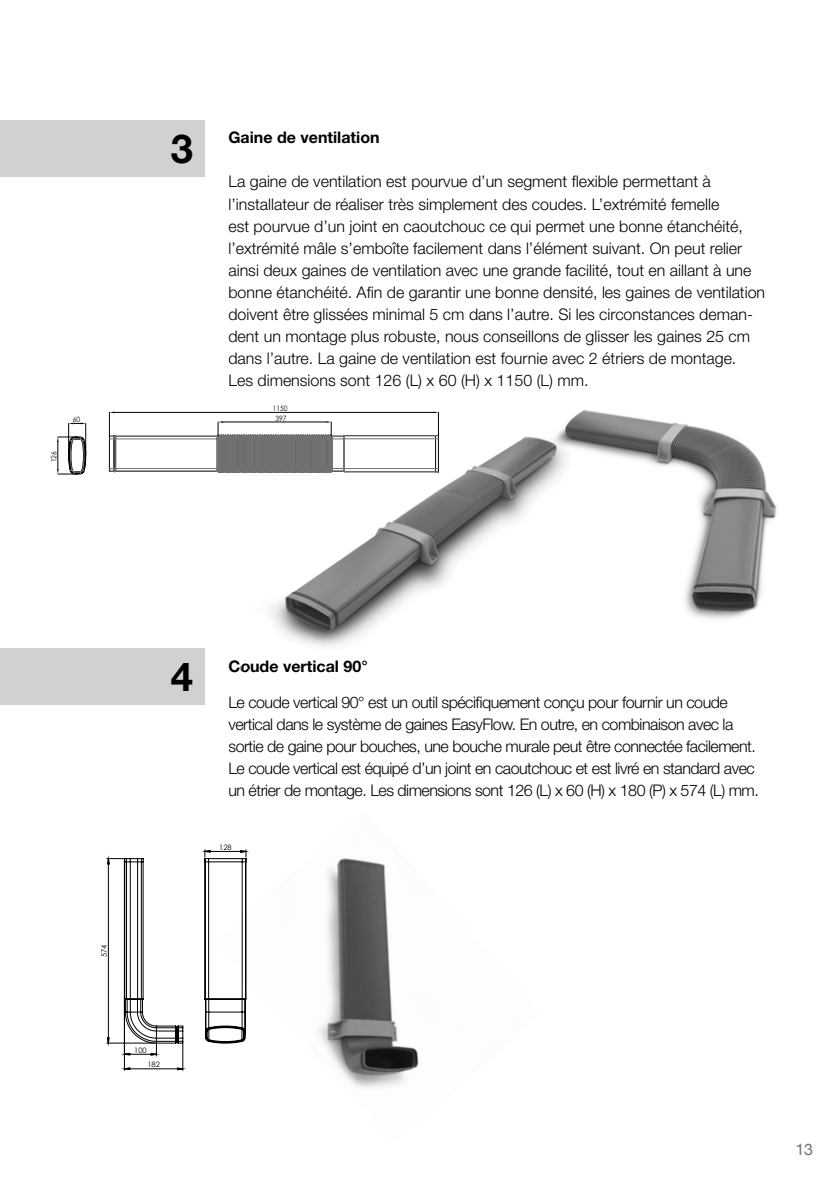
<style>
.page{position:relative;width:840px;height:1191px;background:#fff}
.page>*{position:absolute;margin:0;border:0;box-sizing:border-box;transform-origin:0 0}
.t1{font:700 40px "Helvetica Neue LT Std";color:#000}
.t2{font:300 16px/22px "Helvetica Neue LT Std";color:#000}
.t3{font:300 16px/22px "Helvetica Neue LT Std";letter-spacing:-.03em;color:#000}
.t4{font:700 16px "Helvetica Neue LT Std";color:#000}
.t5{font:16px "Helvetica Neue";color:#707172}
.t6{font:7.4px "Century Gothic";color:#000;scale:.91 1}
.t7{font:7.4px "Century Gothic";color:#000}
</style>
<div class="page">
<div style="left:0;top:120px;width:204px;height:57px;background:#d0d1d2"></div>
<div style="left:0;top:648px;width:204px;height:56px;background:#d0d1d2"></div>
<img style="left:566px;top:409px;width:211px;height:211px">
<img style="left:270px;top:426px;width:319px;height:221px">
<svg style="left:109px;top:411px;width:330px;height:62px"></svg>
<hr style="left:68px;top:423px;width:1px;height:32px;background:#000">
<hr style="left:85px;top:423px;width:1px;height:32px;background:#000">
<svg style="left:69px;top:422px;width:17px;height:2px"></svg>
<svg style="left:57px;top:436px;width:29px;height:39px"></svg>
<svg style="left:107px;top:849px;width:107px;height:221px"></svg>
<img style="left:214px;top:849px;width:205px;height:239px">
<p class="t6" style="left:49px;top:462px;width:14px;rotate:-90deg">126</p>
<p class="t6" style="left:73px;top:415px;width:10px">60</p>
<h1 class="t1" style="left:171px;top:124px;width:24px">3</h1>
<p class="t4" style="left:228px;top:128px;width:153px">Gaine de ventilation</p>
<p class="t2" style="left:228px;top:170px;width:538px">La gaine de ventilation est pourvue d’un segment flexible permettant à l’installateur de réaliser très simplement des coudes. L’extrémité femelle<br>est pourvue d’un joint en caoutchouc ce qui permet une bonne étanchéité, l’extrémité mâle s’emboîte facilement dans l’élément suivant. On peut relier ainsi deux gaines de ventilation avec une grande facilité, tout en aillant à une bonne étanchéité. Afin de garantir une bonne densité, les gaines de ventilation doivent être glissées minimal 5 cm dans l’autre. Si les circonstances deman&shy;dent un montage plus robuste, nous conseillons de glisser les gaines 25 cm dans l’autre. La gaine de ventilation est fournie avec 2 étriers de montage.<br>Les dimensions sont 126 (L) x 60 (H) x 1150 (L) mm.</p>
<p class="t6" style="left:273px;top:404px;width:18px">1150</p>
<p class="t6" style="left:275px;top:413px;width:14px">397</p>
<h1 class="t1" style="left:171px;top:651px;width:24px">4</h1>
<p class="t4" style="left:228px;top:656px;width:141px">Coude vertical 90°</p>
<p class="t3" style="left:228px;top:690px;width:531px">Le coude vertical 90° est un outil spécifiquement conçu pour fournir un coude vertical dans le système de gaines EasyFlow. En outre, en combinaison avec la sortie de gaine pour bouches, une bouche murale peut être connectée facilement.<br>Le coude vertical est équipé d’un joint en caoutchouc et est livré en standard avec un étrier de montage. Les dimensions sont 126 (L) x 60 (H) x 180 (P) x 574 (L) mm.</p>
<p class="t7" style="left:219px;top:842px;width:14px">128</p>
<p class="t7" style="left:99px;top:957px;width:14px;rotate:-90deg">574</p>
<p class="t7" style="left:134px;top:1045px;width:14px">100</p>
<p class="t7" style="left:147px;top:1060px;width:14px">182</p>
<p class="t5" style="left:794px;top:1140px;width:19px">13</p>
</div>
